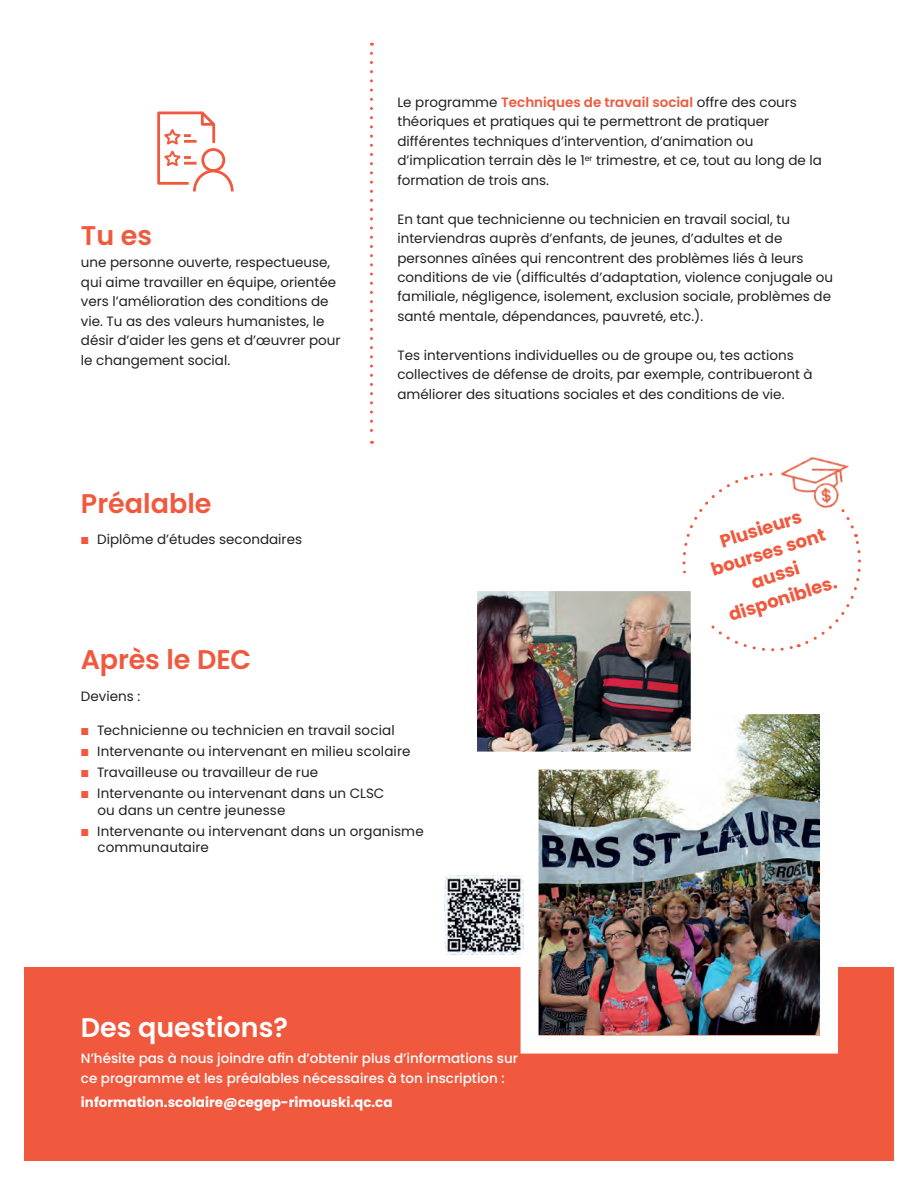
<style>
.page{position:relative;width:918px;height:1188px;background:#fff}
.page>*{position:absolute;margin:0;border:0;box-sizing:border-box;transform-origin:0 0}
.t1{font:600 27px "Poppins";color:#f0593e}
.t2{font:600 27px "Poppins";color:#fff}
.t3{font:700 18px/24.3px "Poppins";color:#f0593e;text-align:center}
.t4{font:13.5px/19.5px "Poppins";color:#231f20}
.t5{font:500 13.5px/19.5px "Poppins";color:#fff}
.t6{font:700 13.5px "Poppins";color:#fff}
.s1{font-family:"Menlo";color:#f0593e}
.s2{font-weight:600;color:#f0593e}
</style>
<div class="page">
<div style="left:0;top:967px;width:918px;height:221px;background:#f0593e"></div>
<img style="left:540px;top:715px;width:279px;height:320px">
<div style="left:521px;top:696px;width:317px;height:358px;border:18px solid #fff"></div>
<svg style="left:370px;top:53px;width:3px;height:391px"></svg>
<svg style="left:157px;top:111px;width:77px;height:81px"></svg>
<svg style="left:682px;top:472px;width:179px;height:180px"></svg>
<img style="left:779px;top:457px;width:74px;height:58px">
<img style="left:478px;top:592px;width:212px;height:159px">
<svg style="left:860px;top:967px;width:35px;height:195px"></svg>
<div style="left:0;top:1162px;width:918px;height:26px;background:#fff"></div>
<div style="left:0;top:0;width:24px;height:1188px;background:#fff"></div>
<div style="left:895px;top:0;width:23px;height:1188px;background:#fff"></div>
<img style="left:445px;top:876px;width:78px;height:79px">
<h1 class="t1" style="left:81px;top:220px;width:73px">Tu es</h1>
<p class="t4" style="left:81px;top:253px;width:261px">une personne ouverte, respectueuse, qui aime travailler en équipe, orientée vers l’amélioration des conditions de vie. Tu as des valeurs humanistes, le désir d’aider les gens et d’œuvrer pour le changement social.</p>
<h1 class="t1" style="left:81px;top:488px;width:132px">Préalable</h1>
<p class="t4" style="left:81px;top:530px;width:223px"><span class="s1">◼</span> Diplôme d’études secondaires</p>
<p class="t4" style="left:397px;top:92px;width:426px">Le programme <span class="s2">Techniques de travail social</span> offre des cours théoriques et pratiques qui te permettront de pratiquer différentes techniques d’intervention, d’animation ou d’implication terrain dès le 1<sup>er</sup> trimestre, et ce, tout au long de la formation de trois ans.</p>
<p class="t4" style="left:397px;top:209px;width:437px">En tant que technicienne ou technicien en travail social, tu interviendras auprès d’enfants, de jeunes, d’adultes et de personnes aînées qui rencontrent des problèmes liés à leurs conditions de vie (difficultés d’adaptation, violence conjugale ou familiale, négligence, isolement, exclusion sociale, problèmes de santé mentale, dépendances, pauvreté, etc.).</p>
<p class="t4" style="left:397px;top:346px;width:417px">Tes interventions individuelles ou de groupe ou, tes actions collectives de défense de droits, par exemple, contribueront à améliorer des situations sociales et des conditions de vie.</p>
<h2 class="t3" style="left:700px;top:536px;width:120px;rotate:-18deg">Plusieurs bourses sont aussi disponibles.</h2>
<h1 class="t1" style="left:81px;top:644px;width:172px">Après le DEC</h1>
<p class="t4" style="left:81px;top:686px;width:61px">Deviens :</p>
<p class="t4" style="left:81px;top:720px;width:331px;line-height:21px"><span class="s1">◼</span> Technicienne ou technicien en travail social<br><span class="s1">◼</span> Intervenante ou intervenant en milieu scolaire <span class="s1">◼</span> Travailleuse ou travailleur de rue<br><span class="s1">◼</span> Intervenante ou intervenant dans un CLSC</p>
<p class="t4" style="left:81px;top:800px;width:344px;line-height:21px;text-indent:16px">ou dans un centre jeunesse<br><span class="s1">◼</span> Intervenante ou intervenant dans un organisme</p>
<p class="t4" style="left:97px;top:838px;width:113px">communautaire</p>
<h1 class="t2" style="left:81px;top:1011px;width:208px">Des questions?</h1>
<p class="t5" style="left:81px;top:1049px;width:439px">N’hésite pas à nous joindre afin d’obtenir plus d’informations sur ce programme et les préalables nécessaires à ton inscription :</p>
<p class="t6" style="left:81px;top:1094px;width:313px">information.scolaire@cegep-rimouski.qc.ca</p>
</div>
